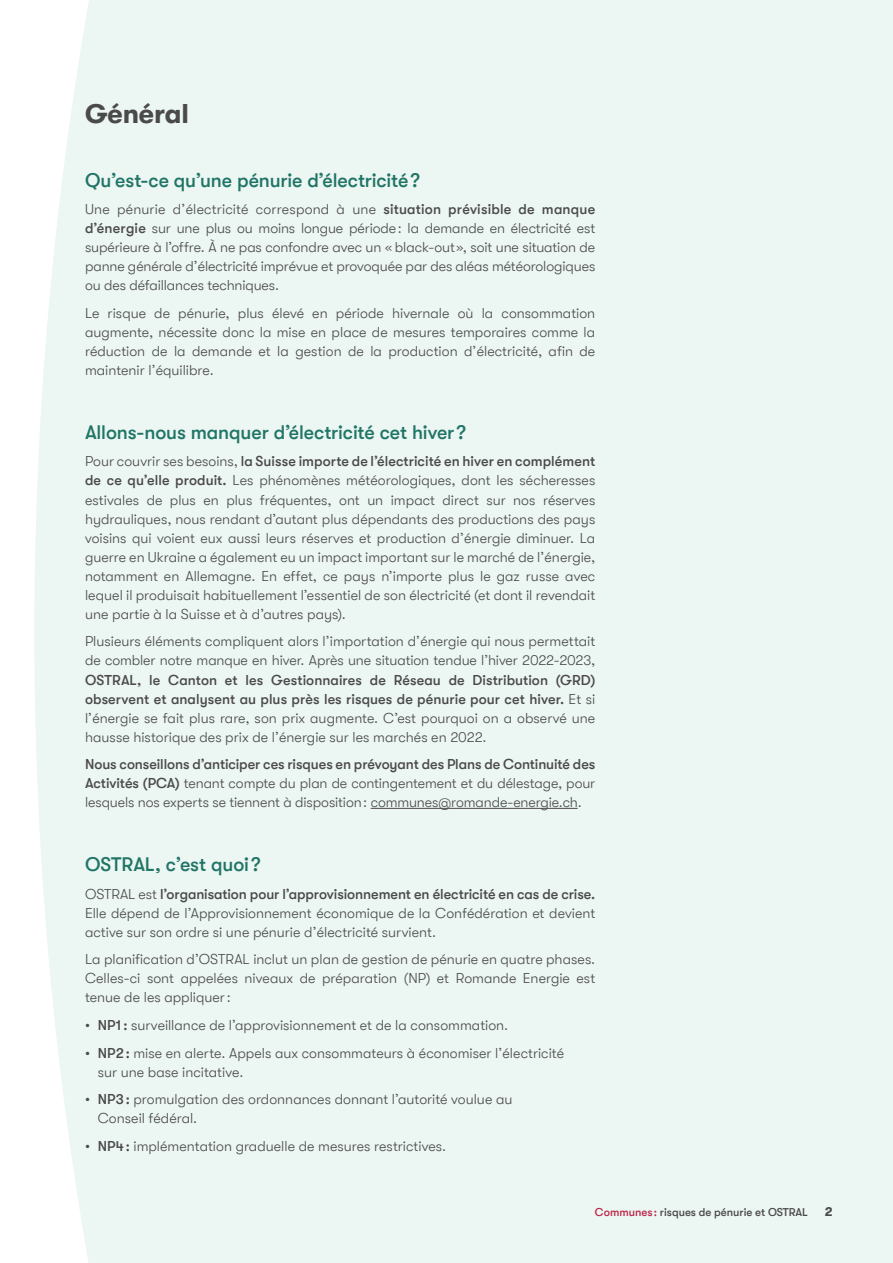
<style>
.page{position:relative;width:893px;height:1263px;background:#fff}
.page>*{position:absolute;margin:0;border:0;box-sizing:border-box;transform-origin:0 0}
.t1{font:700 27px "GT Walsheim";letter-spacing:-.005em;color:#4a4a49}
.t2{font:500 19.5px "GT Walsheim";letter-spacing:-.005em;color:#207566}
.t3{font:300 14.25px/19px "GT Walsheim";color:#4a4a49;text-align:justify}
.t4{font:700 12.75px "GT Walsheim";color:#4a4a49}
.t5{font:500 11.25px "GT Walsheim";color:#4a4a49}
.s1{font-weight:500}
.s2{color:#bc2749}
</style>
<div class="page">
<div style="left:34px;top:0;width:859px;height:1263px;background:#ecf6f3"></div>
<hr style="left:371px;top:808px;width:207px;height:1px;background:#4a4a49">
<h1 class="t1" style="left:85px;top:98px;width:105px">Général</h1>
<h2 class="t2" style="left:85px;top:169px;width:336px">Qu’est-ce qu’une pénurie d’électricité ?</h2>
<p class="t3" style="left:85px;top:200px;width:512px">Une pénurie d’électricité correspond à une <span class="s1">situation prévisible de manque d’énergie</span> sur une plus ou moins longue période : la demande en électricité est supérieure à l’offre. À ne pas confondre avec un « black-out », soit une situation de panne générale d’électricité imprévue et provoquée par des aléas météorologiques ou des défaillances techniques.</p>
<p class="t3" style="left:85px;top:304px;width:512px">Le risque de pénurie, plus élevé en période hivernale où la consommation augmente, nécessite donc la mise en place de mesures temporaires comme la réduction de la demande et la gestion de la production d’électricité, afin de maintenir l’équilibre.</p>
<h2 class="t2" style="left:85px;top:421px;width:382px">Allons-nous manquer d’électricité cet hiver ?</h2>
<p class="t3" style="left:85px;top:452px;width:512px">Pour couvrir ses besoins, <span class="s1">la Suisse importe de l’électricité en hiver en complément de ce qu’elle produit.</span> Les phénomènes météorologiques, dont les sécheresses estivales de plus en plus fréquentes, ont un impact direct sur nos réserves hydrauliques, nous rendant d’autant plus dépendants des productions des pays voisins qui voient eux aussi leurs réserves et production d’énergie diminuer. La guerre en Ukraine a également eu un impact important sur le marché de l’énergie, notamment en Allemagne. En effet, ce pays n’importe plus le gaz russe avec lequel il produisait habituellement l’essentiel de son électricité (et dont il revendait une partie à la Suisse et à d’autres pays).</p>
<p class="t3" style="left:85px;top:632px;width:512px">Plusieurs éléments compliquent alors l’importation d’énergie qui nous permettait de combler notre manque en hiver. Après une situation tendue l’hiver 2022-2023,</p>
<p class="t3" style="left:85px;top:670px;width:512px"><span class="s1">OSTRAL, le Canton et les Gestionnaires de Réseau de Distribution (GRD) observent et analysent au plus près les risques de pénurie pour cet hiver.</span> Et si l’énergie se fait plus rare, son prix augmente. C’est pourquoi on a observé une hausse historique des prix de l’énergie sur les marchés en 2022.</p>
<p class="t3" style="left:85px;top:755px;width:512px"><span class="s1">Nous conseillons d’anticiper ces risques en prévoyant des Plans de Continuité des Activités (PCA)</span> tenant compte du plan de contingentement et du délestage, pour lesquels nos experts se tiennent à disposition : communes@romande-energie.ch.</p>
<h2 class="t2" style="left:85px;top:853px;width:177px">OSTRAL, c’est quoi ?</h2>
<p class="t3" style="left:85px;top:884px;width:512px">OSTRAL est <span class="s1">l’organisation pour l’approvisionnement en électricité en cas de crise.<br></span>Elle dépend de l’Approvisionnement économique de la Confédération et devient active sur son ordre si une pénurie d’électricité survient.</p>
<p class="t3" style="left:85px;top:950px;width:512px">La planification d’OSTRAL inclut un plan de gestion de pénurie en quatre phases.<br>Celles-ci sont appelées niveaux de préparation (NP) et Romande Energie est tenue de les appliquer :</p>
<p class="t3" style="left:85px;top:1016px;width:425px"><span class="s1">• NP1 :</span> surveillance de l’approvisionnement et de la consommation.</p>
<p class="t3" style="left:98px;top:1043px;width:468px;text-indent:-13px"><span class="s1">• NP2 :</span> mise en alerte. Appels aux consommateurs à économiser l’électricité sur une base incitative.</p>
<p class="t3" style="left:98px;top:1090px;width:416px;text-indent:-13px"><span class="s1">• NP3 :</span> promulgation des ordonnances donnant l’autorité voulue au<br>Conseil fédéral.</p>
<p class="t3" style="left:85px;top:1136px;width:363px"><span class="s1">• NP4 :</span> implémentation graduelle de mesures restrictives.</p>
<p class="t5" style="left:595px;top:1206px;width:215px"><span class="s2">Communes :</span> risques de pénurie et OSTRAL</p>
<p class="t4" style="left:825px;top:1205px;width:9px">2</p>
</div>
